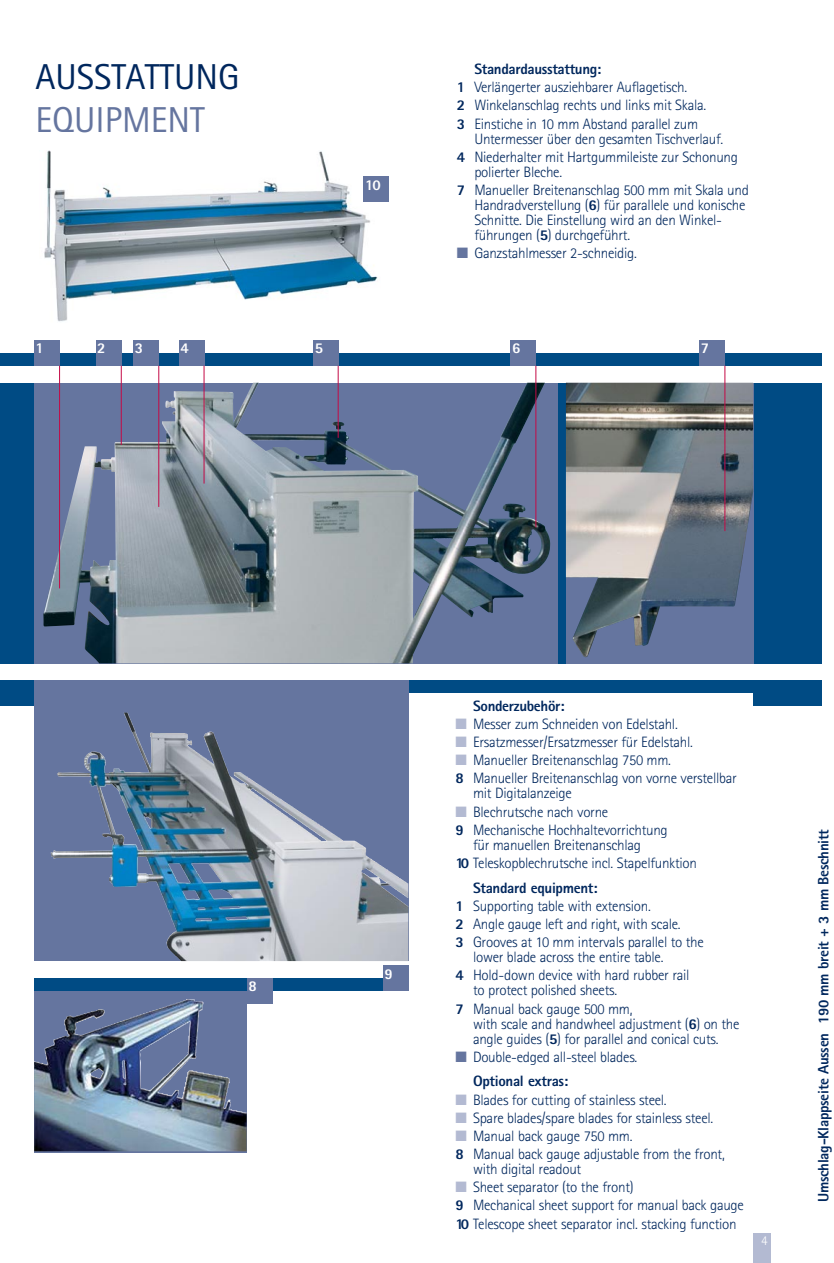
<style>
.page{position:relative;width:834px;height:1263px;background:#fff}
.page>*{position:absolute;margin:0;border:0;box-sizing:border-box;transform-origin:0 0}
.t1{font:36px "AT Rotis Sans Serif";color:#00275d}
.t2{font:36px "AT Rotis Sans Serif";color:#65759f}
.t3{font:300 15px/18.1px "AT Rotis Sans Serif";letter-spacing:-.02em;color:#00275d}
.t4{font:800 15px/18.1px "AT Rotis Sans Serif";letter-spacing:-.02em;color:#00275d;text-align:justify}
.t5{font:800 15px "AT Rotis Sans Serif";color:#fff}
.t6{font:300 13.5px "AT Rotis Sans Serif";color:#fff}
.s1{font-weight:800}
.s2{color:#65759f}
.s3{color:#b3bad2}
.s4{font-family:"Koz Min Pr 6 N";font-weight:500}
</style>
<div class="page">
<svg style="left:34px;top:991px;width:213px;height:161px;background:#677695"></svg>
<img style="left:34px;top:999px;width:169px;height:152px">
<div style="left:34px;top:978px;width:373px;height:13px;background:#004b84"></div>
<div style="left:0;top:383px;width:821px;height:280px;background:#004b84"></div>
<div style="left:0;top:353px;width:821px;height:13px;background:#004b84"></div>
<div style="left:34px;top:340px;width:26px;height:26px;background:#65759f"></div>
<div style="left:179px;top:340px;width:25px;height:26px;background:#65759f"></div>
<div style="left:383px;top:965px;width:25px;height:26px;background:#65759f"></div>
<div style="left:313px;top:340px;width:26px;height:26px;background:#65759f"></div>
<svg style="left:34px;top:383px;width:523px;height:280px;background:#73829a"></svg>
<img style="left:43px;top:383px;width:301px;height:244px">
<div style="left:699px;top:340px;width:25px;height:26px;background:#65759f"></div>
<div style="left:566px;top:383px;width:187px;height:280px;background:#65759f"></div>
<img style="left:566px;top:383px;width:187px;height:274px">
<hr style="left:59px;top:366px;width:1px;height:222px;background:#c40a46">
<hr style="left:204px;top:366px;width:1px;height:118px;background:#c40a46">
<hr style="left:338px;top:366px;width:1px;height:72px;background:#c40a46">
<hr style="left:724px;top:366px;width:1px;height:165px;background:#c40a46">
<div style="left:247px;top:978px;width:25px;height:25px;background:#65759f"></div>
<div style="left:96px;top:340px;width:25px;height:26px;background:#65759f"></div>
<hr style="left:121px;top:366px;width:1px;height:79px;background:#c40a46">
<div style="left:133px;top:340px;width:26px;height:26px;background:#65759f"></div>
<hr style="left:158px;top:366px;width:1px;height:141px;background:#c40a46">
<div style="left:510px;top:340px;width:26px;height:26px;background:#65759f"></div>
<hr style="left:535px;top:366px;width:1px;height:161px;background:#c40a46">
<div style="left:753px;top:1233px;width:17px;height:30px;background:#b3bad2"></div>
<div style="left:34px;top:680px;width:719px;height:13px;background:#004b84"></div>
<div style="left:753px;top:680px;width:68px;height:26px;background:#004b84"></div>
<div style="left:0;top:680px;width:34px;height:26px;background:#004b84"></div>
<svg style="left:34px;top:680px;width:374px;height:281px;background:#7589a6"></svg>
<img style="left:51px;top:712px;width:98px;height:140px">
<img style="left:44px;top:150px;width:334px;height:172px">
<div style="left:363px;top:176px;width:26px;height:26px;background:#65759f"></div>
<h1 class="t1" style="left:36px;top:64px;width:205px">AUSSTATTUNG</h1>
<h1 class="t2" style="left:36px;top:107px;width:171px">EQUIPMENT</h1>
<p class="t5" style="left:365px;top:179px;width:17px">10</p>
<p class="t4" style="left:474px;top:62px;width:128px">Standardausstattung:</p>
<p class="t3" style="left:474px;top:80px;width:233px">Verlängerter ausziehbarer Auflagetisch.<br>Winkelanschlag rechts und links mit Skala.<br>Einstiche in 10 mm Abstand parallel zum</p>
<p class="t3" style="left:474px;top:131px;width:265px">Untermesser über den gesamten Tischverlauf.<br>Niederhalter mit Hartgummileiste zur Schonung</p>
<p class="t3" style="left:474px;top:164px;width:276px">polierter Bleche.<br>Manueller Breitenanschlag 500 mm mit Skala und</p>
<p class="t3" style="left:474px;top:199px;width:272px;line-height:15px">Handradverstellung (<span class="s1">6</span>) für parallele und konische<br>Schnitte. Die Einstellung wird an den Winkel&shy;führungen (<span class="s1">5</span>) durchgeführt.</p>
<p class="t3" style="left:456px;top:245px;width:182px"><span class="s2">■</span> Ganzstahlmesser 2-schneidig.</p>
<p class="t4" style="left:456px;top:80px;width:10px">1<br>2<br>3</p>
<p class="t4" style="left:456px;top:149px;width:10px">4</p>
<p class="t4" style="left:456px;top:182px;width:10px">7</p>
<p class="t5" style="left:36px;top:343px;width:10px">1</p>
<p class="t5" style="left:180px;top:343px;width:10px">4</p>
<p class="t5" style="left:97px;top:343px;width:10px">2</p>
<p class="t5" style="left:135px;top:343px;width:10px">3</p>
<p class="t5" style="left:512px;top:343px;width:10px">6</p>
<p class="t5" style="left:315px;top:343px;width:10px">5</p>
<p class="t5" style="left:700px;top:343px;width:10px">7</p>
<p class="t5" style="left:248px;top:981px;width:10px">8</p>
<p class="t5" style="left:384px;top:968px;width:10px">9</p>
<p class="t4" style="left:473px;top:698px;width:93px">Sonderzubehör:</p>
<p class="t3" style="left:455px;top:716px;width:224px"><span class="s3">■</span> Messer zum Schneiden von Edelstahl.</p>
<p class="t3" style="left:455px;top:734px;width:239px"><span class="s3">■</span> Ersatzmesser/Ersatzmesser für Edelstahl.</p>
<p class="t3" style="left:473px;top:752px;width:265px;text-indent:-18px"><span class="s3">■</span> Manueller Breitenanschlag 750 mm.<br>Manueller Breitenanschlag von vorne verstellbar</p>
<p class="t3" style="left:473px;top:786px;width:100px">mit Digitalanzeige</p>
<p class="t3" style="left:473px;top:804px;width:196px;text-indent:-18px"><span class="s3">■</span> Blechrutsche nach vorne<br>Mechanische Hochhaltevorrichtung</p>
<p class="t3" style="left:455px;top:837px;width:243px;text-indent:18px">fu<span class="s4">̈</span>r manuellen Breitenanschlag<br><span class="s1">10</span> Teleskopblechrutsche incl. Stapelfunktion</p>
<p class="t4" style="left:473px;top:880px;width:126px">Standard equipment:</p>
<p class="t3" style="left:473px;top:898px;width:232px">Supporting table with extension.<br>Angle gauge left and right, with scale.<br>Grooves at 10 mm intervals parallel to the</p>
<p class="t3" style="left:473px;top:949px;width:218px">lower blade across the entire table.<br>Hold-down device with hard rubber rail</p>
<p class="t3" style="left:473px;top:983px;width:161px">to protect polished sheets.<br>Manual back gauge 500 mm,</p>
<p class="t3" style="left:473px;top:1017px;width:268px;line-height:15px">with scale and handwheel adjustment (<span class="s1">6</span>) on the angle guides (<span class="s1">5</span>) for parallel and conical cuts.</p>
<p class="t3" style="left:473px;top:1046px;width:166px;line-height:24.6px;text-indent:-18px"><span class="s2">■</span> Double-edged all-steel blades.<br><span class="s1">Optional extras:</span></p>
<p class="t3" style="left:455px;top:1092px;width:213px"><span class="s3">■</span> Blades for cutting of stainless steel.</p>
<p class="t3" style="left:455px;top:1110px;width:259px"><span class="s3">■</span> Spare blades/spare blades for stainless steel.</p>
<p class="t3" style="left:473px;top:1128px;width:253px;text-indent:-18px"><span class="s3">■</span> Manual back gauge 750 mm.<br>Manual back gauge adjustable from the front,</p>
<p class="t3" style="left:473px;top:1161px;width:110px">with digital readout</p>
<p class="t3" style="left:455px;top:1179px;width:180px"><span class="s3">■</span> Sheet separator (to the front)</p>
<p class="t3" style="left:473px;top:1198px;width:272px">Mechanical sheet support for manual back gauge</p>
<p class="t3" style="left:455px;top:1216px;width:282px"><span class="s1">10</span> Telescope sheet separator incl. stacking function</p>
<p class="t4" style="left:455px;top:771px;width:10px">8</p>
<p class="t4" style="left:455px;top:822px;width:10px">9</p>
<p class="t4" style="left:455px;top:898px;width:10px">1<br>2<br>3</p>
<p class="t4" style="left:455px;top:968px;width:10px">4</p>
<p class="t4" style="left:455px;top:1001px;width:10px">7</p>
<p class="t4" style="left:455px;top:1146px;width:10px">8</p>
<p class="t4" style="left:455px;top:1198px;width:10px">9</p>
<p class="t6" style="left:761px;top:1236px;width:8px">4</p>
<p class="t4" style="left:815px;top:1202px;width:374px;rotate:-90deg">Umschlag-Klappseite Aussen 190 mm breit + 3 mm Beschnitt</p>
</div>
